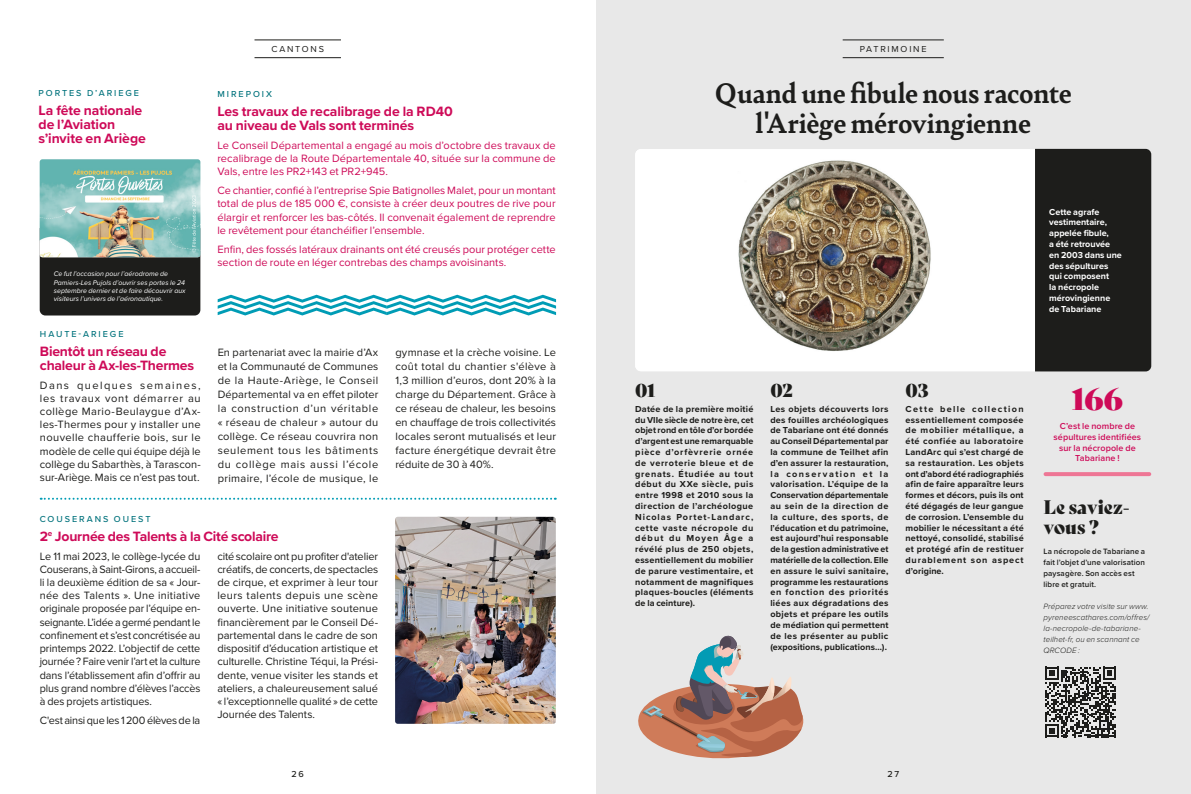
<style>
.page{position:relative;width:1191px;height:794px;background:#fff}
.page>*{position:absolute;margin:0;border:0;box-sizing:border-box;transform-origin:0 0}
.t1{font:700 30px/30px "Bely";letter-spacing:-.005em;color:#1d1d1b;text-align:center}
.t2{font:30px "Bely Display";color:#ce0a58}
.t3{font:19px/20px "Bely Display";color:#1d1d1b}
.texte_justfie{font:18px "Bely Display";color:#1d1d1b}
.texte_justfie-2{font:700 14px/14px "Proxima Nova";letter-spacing:-.005em;color:#ce0a58}
.texte_justfie-3{font:11px/13.2px "Proxima Nova";color:#1d1d1b;text-align:justify}
.texte_justfie-4{font:11px/13.2px "Proxima Nova";letter-spacing:.005em;color:#ce0a58;text-align:justify}
.texte_justfie-5{font:11px "Proxima Nova";letter-spacing:-.02em;color:#1d1d1b}
.texte_justfie-6{font:700 9px/10.8px "Proxima Nova";letter-spacing:.035em;color:#1d1d1b;text-align:justify}
.t4{font:700 9px/10.8px "Proxima Nova";color:#fff}
.texte_justfie-7{font:600 9px/10.8px "Proxima Nova";letter-spacing:.01em;color:#ce0a58;text-align:center}
.texte_justfie-8{font:500 9px "Proxima Nova";letter-spacing:.22em;color:#00727c}
.t5{font:9px "Proxima Nova";letter-spacing:.195em;color:#1d1d1b}
.t6{font:500 9px "Proxima Nova";color:#1d1d1b}
.texte_justfie-9{font:italic 300 8px/11px "Proxima Nova";letter-spacing:.01em;color:#1d1d1b}
.texte_justfie-10{font:600 8px/11px "Proxima Nova";letter-spacing:.015em;color:#1d1d1b}
.t7{font:italic 7px/8.4px "Proxima Nova";color:#fff}
</style>
<div class="page">
<div style="left:596px;top:0;width:595px;height:794px;background:#e8e8e8"></div>
<hr style="left:254px;top:40px;width:87px;height:1px;background:#1d1d1b">
<hr style="left:254px;top:57px;width:87px;height:1px;background:#1d1d1b">
<hr style="left:842px;top:40px;width:101px;height:1px;background:#1d1d1b">
<hr style="left:842px;top:57px;width:101px;height:1px;background:#1d1d1b">
<img style="left:635px;top:149px;width:400px;height:222px">
<div style="left:1035px;top:149px;width:116px;height:222px;background:#1d1d1b"></div>
<svg style="left:1045px;top:667px;width:71px;height:70px"></svg>
<svg style="left:41px;top:498px;width:515px;height:2px"></svg>
<svg style="left:218px;top:295px;width:338px;height:20px"></svg>
<svg style="left:1045px;top:472px;width:104px;height:4px"></svg>
<img style="left:40px;top:159px;width:160px;height:36px">
<svg style="left:40px;top:195px;width:160px;height:120px;background:#64746c"></svg>
<svg style="left:638px;top:635px;width:166px;height:124px"></svg>
<img style="left:395px;top:517px;width:161px;height:207px">
<p class="texte_justfie-8" style="left:39px;top:86px;width:102px">PORTES D’ARIEGE</p>
<p class="texte_justfie-2" style="left:39px;top:103px;width:109px">La fête nationale de l’Aviation s’invite en Ariège</p>
<p class="t7" style="left:54px;top:269px;width:133px">Ce fut l’occasion pour l’aérodrome de Pamiers-Les Pujols d’ouvrir ses portes le 24 septembre dernier et de faire découvrir aux visiteurs l’univers de l’aéronautique.</p>
<p class="texte_justfie-8" style="left:40px;top:327px;width:85px">HAUTE-ARIEGE</p>
<p class="texte_justfie-2" style="left:40px;top:344px;width:156px">Bientôt un réseau de chaleur à Ax-les-Thermes</p>
<p class="texte_justfie-3" style="left:40px;top:378px;width:162px">Dans quelques semaines, les travaux vont démarrer au collège Mario-Beulaygue d’Ax&shy;les-Thermes pour y installer une nouvelle chaufferie bois, sur le modèle de celle qui équipe déjà le collège du Sabarthès, à Tarascon&shy;sur-Ariège. Mais ce n’est pas tout.</p>
<p class="t5" style="left:271px;top:42px;width:54px">CANTONS</p>
<p class="texte_justfie-8" style="left:217px;top:87px;width:56px">MIREPOIX</p>
<p class="texte_justfie-2" style="left:217px;top:104px;width:237px">Les travaux de recalibrage de la RD40 au niveau de Vals sont terminés</p>
<p class="texte_justfie-4" style="left:217px;top:138px;width:340px">Le Conseil Départemental a engagé au mois d’octobre des travaux de recalibrage de la Route Départementale 40, située sur la commune de Vals, entre les PR2+143 et PR2+945.</p>
<p class="texte_justfie-4" style="left:217px;top:183px;width:340px">Ce chantier, confié à l’entreprise Spie Batignolles Malet, pour un montant total de plus de 185 000 €, consiste à créer deux poutres de rive pour élargir et renforcer les bas-côtés. Il convenait également de reprendre le revêtement pour étanchéifier l’ensemble.</p>
<p class="texte_justfie-4" style="left:217px;top:242px;width:340px">Enfin, des fossés latéraux drainants ont été creusés pour protéger cette section de route en léger contrebas des champs avoisinants.</p>
<p class="texte_justfie-3" style="left:218px;top:344px;width:162px;line-height:14px">En partenariat avec la mairie d’Ax et la Communauté de Communes de la Haute-Ariège, le Conseil Départemental va en effet piloter la construction d’un véritable « réseau de chaleur » autour du collège. Ce réseau couvrira non seulement tous les bâtiments du collège mais aussi l’école primaire, l’école de musique, le</p>
<p class="texte_justfie-3" style="left:395px;top:344px;width:162px;line-height:14px">gymnase et la crèche voisine. Le coût total du chantier s'élève à 1,3 million d’euros, dont 20% à la charge du Département. Grâce à ce réseau de chaleur, les besoins en chauffage de trois collectivités locales seront mutualisés et leur facture énergétique devrait être réduite de 30 à 40%.</p>
<p class="texte_justfie-8" style="left:40px;top:512px;width:112px">COUSERANS OUEST</p>
<p class="texte_justfie-2" style="left:40px;top:529px;width:240px">2<sup>e</sup> Journée des Talents à la Cité scolaire</p>
<p class="texte_justfie-3" style="left:40px;top:549px;width:162px">Le 11 mai 2023, le collège-lycée du Couserans, à Saint-Girons, a accueil&shy;li la deuxième édition de sa « Jour&shy;née des Talents ». Une initiative originale proposée par l’équipe en&shy;seignante. L’idée a germé pendant le confinement et s’est concrétisée au printemps 2022. L’objectif de cette journée ? Faire venir l’art et la culture dans l’établissement afin d’offrir au plus grand nombre d’élèves l’accès à des projets artistiques.</p>
<p class="texte_justfie-5" style="left:40px;top:712px;width:162px">C'est ainsi que les 1 200 élèves de la</p>
<p class="texte_justfie-3" style="left:217px;top:549px;width:162px">cité scolaire ont pu profiter d'atelier créatifs, de concerts, de spectacles de cirque, et exprimer à leur tour leurs talents depuis une scène ouverte. Une initiative soutenue financièrement par le Conseil Dé&shy;partemental dans le cadre de son dispositif d’éducation artistique et culturelle. Christine Téqui, la Prési&shy;dente, venue visiter les stands et ateliers, a chaleureusement salué « l’exceptionnelle qualité » de cette Journée des Talents.</p>
<p class="t5" style="left:860px;top:42px;width:68px">PATRIMOINE</p>
<p class="t1" style="left:715px;top:77px;width:358px">Quand une fibule nous raconte l'Ariège mérovingienne</p>
<p class="t4" style="left:1049px;top:206px;width:74px">Cette agrafe vestimentaire, appelée fibule,<br>a été retrouvée en 2003 dans une des sépultures qui composent<br>la nécropole mérovingienne de Tabariane</p>
<p class="texte_justfie" style="left:635px;top:376px;width:22px">01</p>
<p class="texte_justfie-6" style="left:635px;top:403px;width:120px">Datée de la première moitié du VIIe siècle de notre ère, cet objet rond en tôle d’or bordée d’argent est une remarquable pièce d’orfèvrerie ornée de verroterie bleue et de grenats. Étudiée au tout début du XXe siècle, puis entre 1998 et 2010 sous la direction de l’archéologue Nicolas Portet-Landarc, cette vaste nécropole du début du Moyen Âge a révélé plus de 250 objets, essentiellement du mobilier de parure vestimentaire, et notamment de magnifiques plaques-boucles (éléments de la ceinture).</p>
<p class="texte_justfie" style="left:770px;top:376px;width:24px">02</p>
<p class="texte_justfie-6" style="left:770px;top:403px;width:120px">Les objets découverts lors des fouilles archéologiques de Tabariane ont été donnés au Conseil Départemental par la commune de Teilhet afin d’en assurer la restauration, la conservation et la valorisation. L’équipe de la Conservation départementale au sein de la direction de la culture, des sports, de l’éducation et du patrimoine, est aujourd’hui responsable de la gestion administrative et matérielle de la collection. Elle en assure le suivi sanitaire, programme les restaurations en fonction des priorités liées aux dégradations des objets et prépare les outils de médiation qui permettent de les présenter au public (expositions, publications…).</p>
<p class="texte_justfie" style="left:905px;top:376px;width:24px">03</p>
<p class="texte_justfie-6" style="left:905px;top:403px;width:120px">Cette belle collection essentiellement composée de mobilier métallique, a été confiée au laboratoire LandArc qui s’est chargé de sa restauration. Les objets ont d’abord été radiographiés afin de faire apparaître leurs formes et décors, puis ils ont été dégagés de leur gangue de corrosion. L’ensemble du mobilier le nécessitant a été nettoyé, consolidé, stabilisé et protégé afin de restituer durablement son aspect d’origine.</p>
<p class="t2" style="left:1071px;top:374px;width:53px">166</p>
<p class="texte_justfie-7" style="left:1053px;top:420px;width:89px">C’est le nombre de sépultures identifiées sur la nécropole de<br>Tabariane !</p>
<p class="t3" style="left:1043px;top:495px;width:88px">Le saviez&shy;vous ?</p>
<p class="texte_justfie-10" style="left:1043px;top:545px;width:103px">La nécropole de Tabariane a fait l’objet d’une valorisation paysagère. Son accès est libre et gratuit.</p>
<p class="texte_justfie-9" style="left:1043px;top:600px;width:107px">Préparez votre visite sur www. pyreneescathares.com/offres/ la-necropole-de-tabariane&shy;teilhet-fr, ou en scannant ce<br>QRCODE :</p>
<p class="t6" style="left:291px;top:767px;width:14px">26</p>
<p class="t6" style="left:887px;top:767px;width:13px">27</p>
</div>
